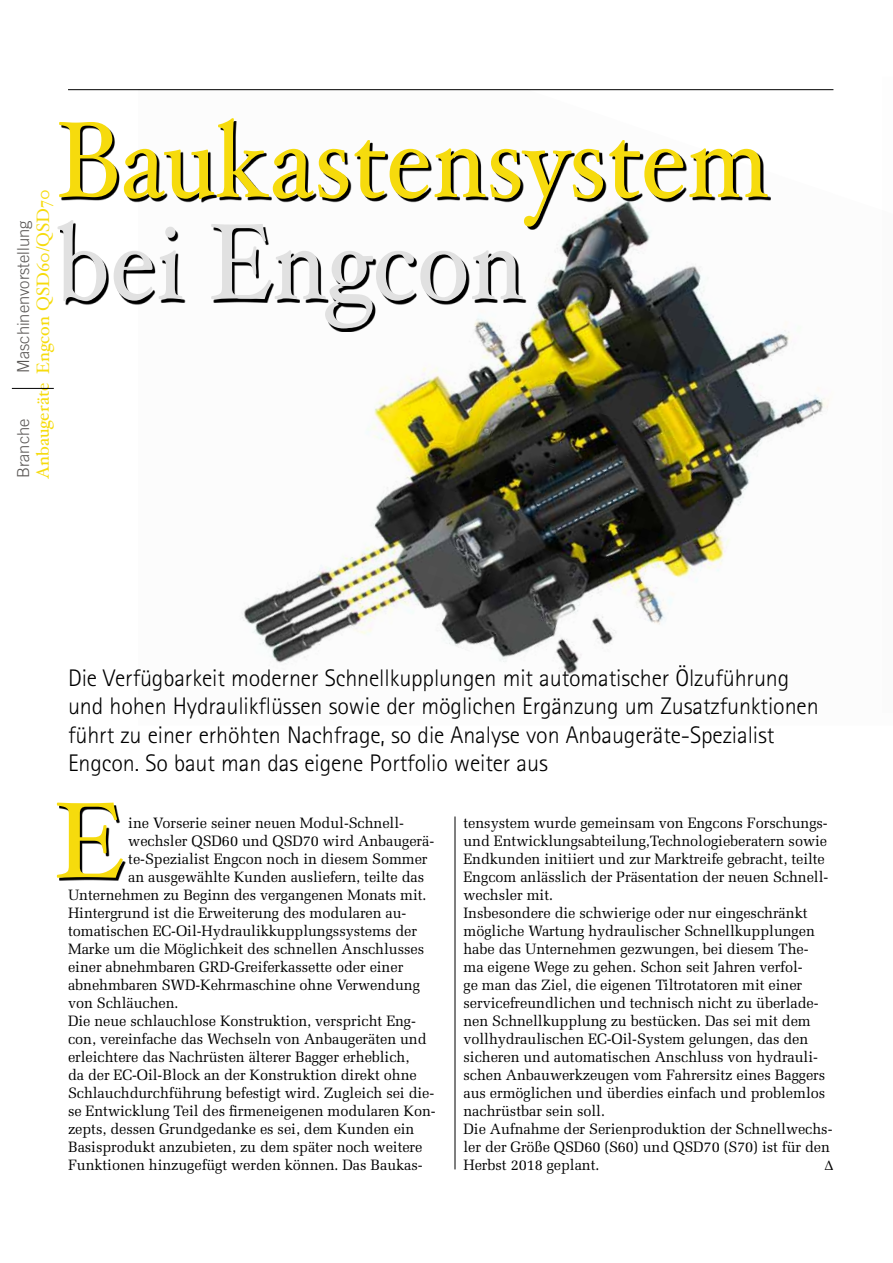
<style>
.page{position:relative;width:893px;height:1263px;background:#fff}
.page>*{position:absolute;margin:0;border:0;box-sizing:border-box;transform-origin:0 0}
.t1{font:108px "Hoefler Text";color:#f6db0d;scale:.91 1}
.t2{font:108px "Hoefler Text";color:#e1e1e1;scale:.91 1}
.t3{font:108px "Hoefler Text";color:#f6db0d}
.t4{font:300 24px/28.5px "Agfa Rotis Sans Serif";letter-spacing:-.005em;color:#000}
.t5{font:18px "Hoefler Text";color:#f6db0d}
.t6{font:300 16.5px "Trade Gothic";color:#595654}
.t7{font:15px/18px "Melior LT Std";letter-spacing:-.005em;color:#000}
</style>
<div class="page">
<hr style="left:68px;top:89px;width:765px;height:1px;background:#000">
<svg style="left:59px;top:805px;width:66px;height:75px"></svg>
<img style="left:138px;top:89px;width:696px;height:586px">
<hr style="left:455px;top:816px;width:1px;height:353px;background:#000">
<hr style="left:12px;top:388px;width:42px;height:1px;background:#000">
<svg style="left:60px;top:121px;width:710px;height:210px"></svg>
<h1 class="t1" style="left:56px;top:96px;width:784px">Baukastensystem</h1>
<p class="t5" style="left:33px;top:374px;width:186px;rotate:-90deg">Engcon QSD60/QSD70</p>
<h1 class="t2" style="left:56px;top:198px;width:515px">bei Engcon</h1>
<p class="t6" style="left:13px;top:373px;width:154px;rotate:-90deg">Maschinenvorstellung</p>
<p class="t5" style="left:32px;top:479px;width:99px;rotate:-90deg">Anbaugeräte</p>
<p class="t6" style="left:13px;top:478px;width:61px;rotate:-90deg">Branche</p>
<p class="t4" style="left:68px;top:663px;width:752px">Die Verfügbarkeit moderner Schnellkupplungen mit automatischer Ölzuführung und hohen Hydraulikflüssen sowie der möglichen Ergänzung um Zusatzfunktionen führt zu einer erhöhten Nachfrage, so die Analyse von Anbaugeräte-Spezialist Engcon. So baut man das eigene Portfolio weiter aus</p>
<h1 class="t3" style="left:54px;top:777px;width:72px">E</h1>
<p class="t7" style="left:128px;top:814px;width:277px">ine Vorserie seiner neuen Modul-Schnell-</p>
<p class="t7" style="left:128px;top:832px;width:307px">wechsler QSD60 und QSD70 wird Anbaugerä-</p>
<p class="t7" style="left:128px;top:850px;width:301px">te-Spezialist Engcon noch in diesem Sommer</p>
<p class="t7" style="left:128px;top:868px;width:297px">an ausgewählte Kunden ausliefern, teilte das</p>
<p class="t7" style="left:68px;top:886px;width:360px">Unternehmen zu Beginn des vergangenen Monats mit.</p>
<p class="t7" style="left:68px;top:904px;width:340px">Hintergrund ist die Erweiterung des modularen au-</p>
<p class="t7" style="left:68px;top:922px;width:350px">tomatischen EC-Oil-Hydraulikkupplungssystems der</p>
<p class="t7" style="left:68px;top:940px;width:358px">Marke um die Möglichkeit des schnellen Anschlusses</p>
<p class="t7" style="left:68px;top:958px;width:337px">einer abnehmbaren GRD-Greiferkassette oder einer</p>
<p class="t7" style="left:68px;top:976px;width:353px">abnehmbaren SWD-Kehrmaschine ohne Verwendung</p>
<p class="t7" style="left:68px;top:994px;width:112px">von Schläuchen.</p>
<p class="t7" style="left:68px;top:1012px;width:349px">Die neue schlauchlose Konstruktion, verspricht Eng-</p>
<p class="t7" style="left:68px;top:1030px;width:360px">con, vereinfache das Wechseln von Anbaugeräten und</p>
<p class="t7" style="left:68px;top:1048px;width:343px">erleichtere das Nachrüsten älterer Bagger erheblich,</p>
<p class="t7" style="left:68px;top:1066px;width:350px">da der EC-Oil-Block an der Konstruktion direkt ohne</p>
<p class="t7" style="left:68px;top:1084px;width:368px">Schlauchdurchführung befestigt wird. Zugleich sei die-</p>
<p class="t7" style="left:68px;top:1102px;width:369px">se Entwicklung Teil des firmeneigenen modularen Kon-</p>
<p class="t7" style="left:68px;top:1120px;width:348px">zepts, dessen Grundgedanke es sei, dem Kunden ein</p>
<p class="t7" style="left:68px;top:1138px;width:356px">Basisprodukt anzubieten, zu dem später noch weitere</p>
<p class="t7" style="left:68px;top:1156px;width:356px">Funktionen hinzugefügt werden können. Das Baukas-</p>
<p class="t7" style="left:463px;top:814px;width:370px">tensystem wurde gemeinsam von Engcons Forschungs&shy;und Entwicklungsabteilung,Technologieberatern sowie Endkunden initiiert und zur Marktreife gebracht, teilte Engcom anlässlich der Präsentation der neuen Schnell&shy;wechsler mit.<br>Insbesondere die schwierige oder nur eingeschränkt mögliche Wartung hydraulischer Schnellkupplungen habe das Unternehmen gezwungen, bei diesem The-<br>ma eigene Wege zu gehen. Schon seit Jahren verfol-<br>ge man das Ziel, die eigenen Tiltrotatoren mit einer servicefreundlichen und technisch nicht zu überlade&shy;nen Schnellkupplung zu bestücken. Das sei mit dem vollhydraulischen EC-Oil-System gelungen, das den sicheren und automatischen Anschluss von hydrauli&shy;schen Anbauwerkzeugen vom Fahrersitz eines Baggers aus ermöglichen und überdies einfach und problemlos nachrüstbar sein soll.<br>Die Aufnahme der Serienproduktion der Schnellwechs&shy;ler der Größe QSD60 (S60) und QSD70 (S70) ist für den Herbst 2018 geplant.</p>
<p class="t7" style="left:824px;top:1156px;width:11px">∆</p>
</div>
